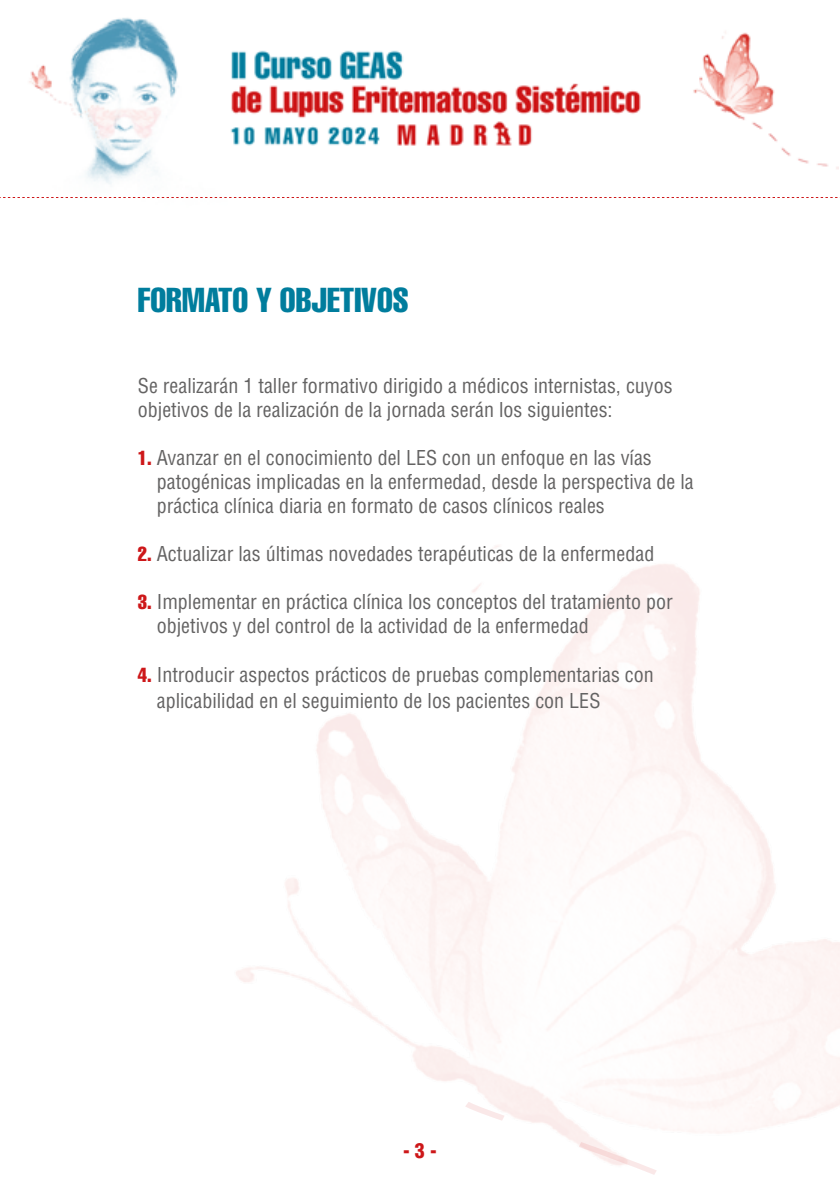
<style>
.page{position:relative;width:840px;height:1191px;background:#fff}
.page>*{position:absolute;margin:0;border:0;box-sizing:border-box;transform-origin:0 0}
.t1{font:34px "Helvetica LT Std Comp";color:#007d9d}
.t2{font:condensed 20px/24px "Helvetica LT Std";color:#646363}
.t3{font:900 condensed 20px "Helvetica LT Std";color:#cd1719}
.s1{font-family:"Helvetica LT Std Comp";font-stretch:normal;color:#cd1719}
</style>
<div class="page">
<img style="left:29px;top:17px;width:808px;height:167px">
<svg style="left:0;top:197px;width:838px;height:1px"></svg>
<h1 class="t1" style="left:138px;top:278px;width:272px">FORMATO Y OBJETIVOS</h1>
<p class="t2" style="left:138px;top:374px;width:536px">Se realizarán 1 taller formativo dirigido a médicos internistas, cuyos objetivos de la realización de la jornada serán los siguientes:</p>
<p class="t2" style="left:157px;top:446px;width:538px;text-indent:-19px"><span class="s1">1.</span> Avanzar en el conocimiento del LES con un enfoque en las vías patogénicas implicadas en la enfermedad, desde la perspectiva de la práctica clínica diaria en formato de casos clínicos reales</p>
<p class="t2" style="left:138px;top:542px;width:517px"><span class="s1">2.</span> Actualizar las últimas novedades terapéuticas de la enfermedad</p>
<p class="t2" style="left:157px;top:590px;width:517px;text-indent:-19px"><span class="s1">3.</span> Implementar en práctica clínica los conceptos del tratamiento por objetivos y del control de la actividad de la enfermedad</p>
<p class="t2" style="left:157px;top:661px;width:498px;line-height:26.4px;text-indent:-19px"><span class="s1">4.</span> Introducir aspectos prácticos de pruebas complementarias con aplicabilidad en el seguimiento de los pacientes con LES</p>
<p class="t3" style="left:403px;top:1138px;width:35px">- 3 -</p>
</div>
